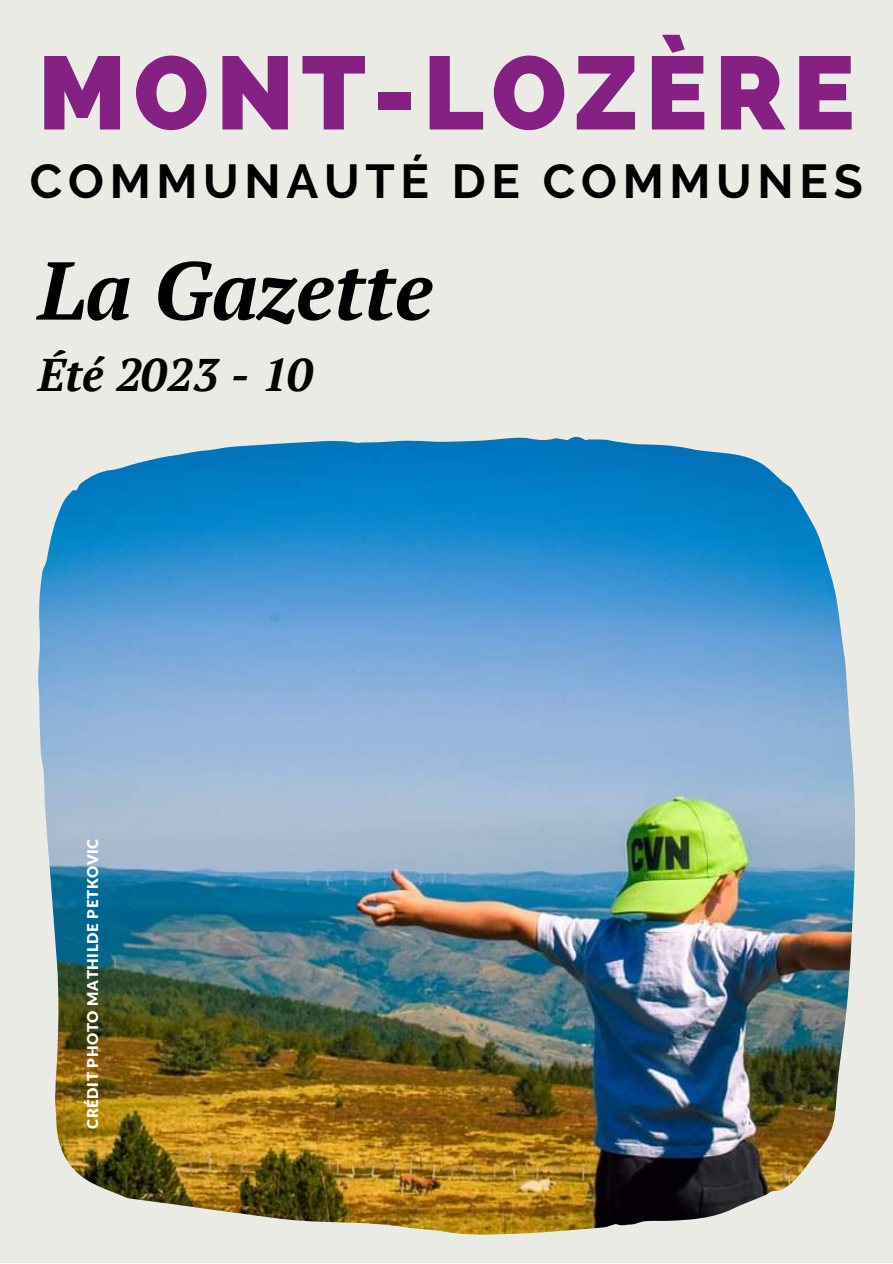
<style>
.page{position:relative;width:893px;height:1264px;background:#fff}
.page>*{position:absolute;margin:0;border:0;box-sizing:border-box;transform-origin:0 0}
.t1{font:800 103.5px "Raleway";letter-spacing:.07em;color:#842183}
.t2{font:italic 700 81.9px "PT Serif";color:#000}
.t3{font:700 47.4px "Raleway";letter-spacing:.12em;color:#000}
.t4{font:italic 700 45.6px "PT Serif";color:#000}
.t5{font:900 15px "Lato Latin";letter-spacing:.04em;color:#fff}
</style>
<div class="page">
<div style="left:0;top:0;width:892px;height:1262px;background:#e9ebe4"></div>
<img style="left:38px;top:437px;width:816px;height:797px">
<p class="t1" style="left:38px;top:32px;width:818px">MONT-LOZÈRE</p>
<p class="t3" style="left:30px;top:153px;width:834px">COMMUNAUTÉ DE COMMUNES</p>
<p class="t2" style="left:38px;top:234px;width:397px">La Gazette</p>
<p class="t4" style="left:38px;top:343px;width:276px">Été 2023 - 10</p>
<p class="t5" style="left:86px;top:1128px;width:291px;rotate:-90deg">CRÉDIT PHOTO MATHILDE PETKOVIC</p>
</div>
